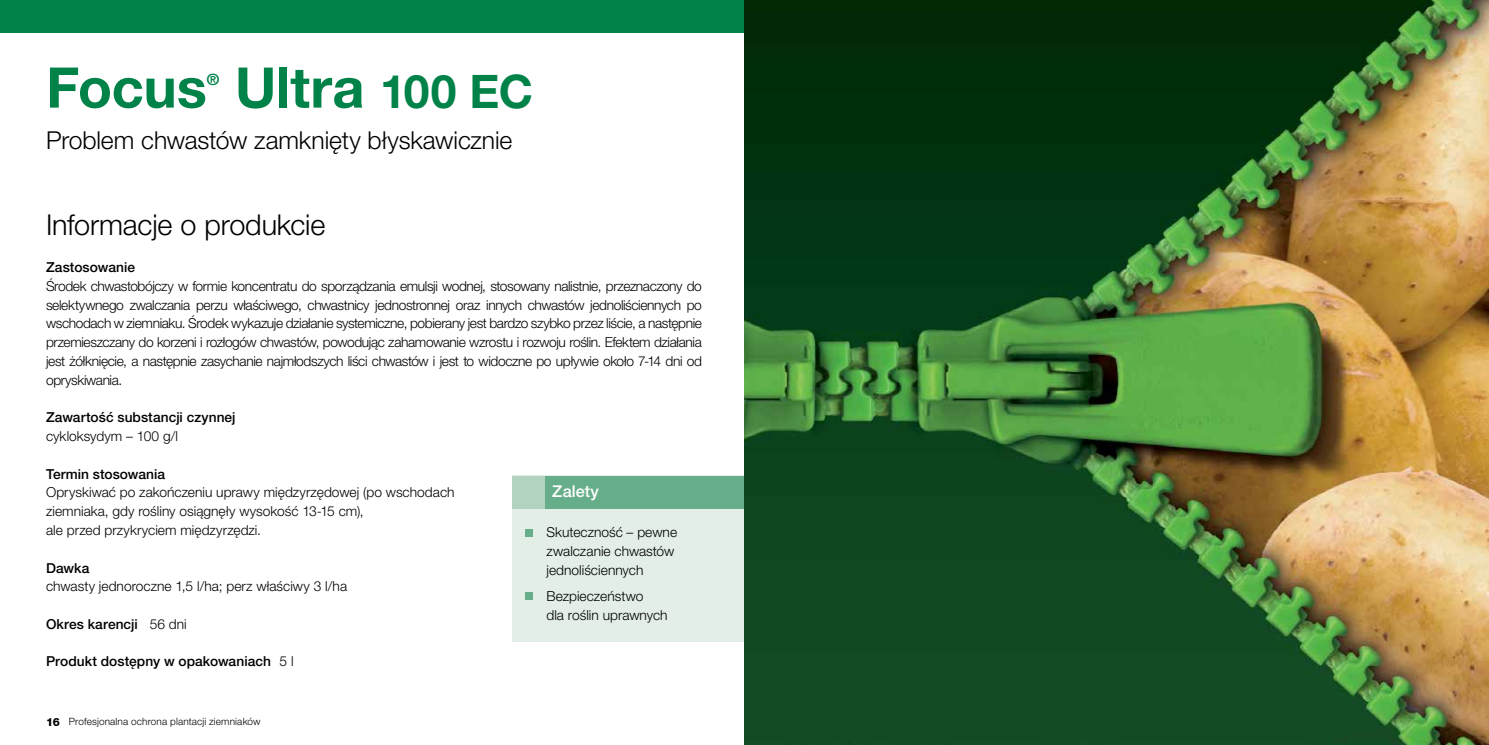
<style>
.page{position:relative;width:1489px;height:745px;background:#fff}
.page>*{position:absolute;margin:0;border:0;box-sizing:border-box;transform-origin:0 0}
.t1{font:700 56px "Helvetica Neue LT Pro";letter-spacing:-.005em;color:#008248}
.t2{font:300 28.75px "Helvetica Neue LT Pro";letter-spacing:-.005em;color:#000}
.t3{font:300 24.75px "Helvetica Neue LT Pro";letter-spacing:-.005em;color:#000}
.t4{font:500 16.25px "Helvetica Neue LT Pro";letter-spacing:.005em;color:#fff}
.t5{font:700 15.62px "Helvetica Neue LT Pro";color:#008248}
.t6{font:300 13.75px/18.8px "Helvetica Neue LT Pro";color:#000}
.t7{font:500 13.75px "Helvetica Neue LT Pro";color:#000}
.t8{font:300 10px "Helvetica Neue LT Pro";letter-spacing:.015em;color:#000}
.s1{font-size:46.25px}
.s2{font-weight:300}
.s3{font-weight:800;font-size:11.25px}
</style>
<div class="page">
<div style="left:512px;top:475px;width:233px;height:166px;background:#e2eee6"></div>
<div style="left:512px;top:475px;width:232px;height:33px;background:#66ae8a"></div>
<div style="left:512px;top:475px;width:32px;height:33px;background:#b3d3c1"></div>
<div style="left:525px;top:529px;width:7px;height:7px;background:#66ae8a"></div>
<div style="left:525px;top:591px;width:7px;height:8px;background:#66ae8a"></div>
<div style="left:0;top:0;width:744px;height:33px;background:#008248"></div>
<img style="left:744px;top:0;width:744px;height:744px">
<h1 class="t1" style="left:46px;top:53px;width:162px">Focus</h1>
<p class="t5" style="left:207px;top:70px;width:14px">®</p>
<h1 class="t1" style="left:235px;top:53px;width:300px">Ultra <span class="s1">100 EC</span></h1>
<h3 class="t3" style="left:46px;top:125px;width:468px">Problem chwastów zamknięty błyskawicznie</h3>
<h2 class="t2" style="left:46px;top:206px;width:281px">Informacje o produkcie</h2>
<p class="t7" style="left:46px;top:259px;width:90px">Zastosowanie</p>
<p class="t6" style="left:46px;top:276px;width:657px;text-align:justify">Środek chwastobójczy w formie koncentratu do sporządzania emulsji wodnej, stosowany nalistnie, przeznaczony do selektywnego zwalczania perzu właściwego, chwastnicy jednostronnej oraz innych chwastów jednoliściennych po wschodach w ziemniaku. Środek wykazuje działanie systemiczne, pobierany jest bardzo szybko przez liście, a następnie przemieszczany do korzeni i rozłogów chwastów, powodując zahamowanie wzrostu i rozwoju roślin. Efektem działania jest żółknięcie, a następnie zasychanie najmłodszych liści chwastów i jest to widoczne po upływie około 7-14 dni od opryskiwania.</p>
<p class="t7" style="left:46px;top:409px;width:191px">Zawartość substancji czynnej</p>
<p class="t6" style="left:46px;top:426px;width:133px">cykloksydym – 100 g/l</p>
<p class="t7" style="left:46px;top:465px;width:121px">Termin stosowania</p>
<p class="t6" style="left:46px;top:482px;width:410px">Opryskiwać po zakończeniu uprawy międzyrzędowej (po wschodach ziemniaka, gdy rośliny osiągnęły wysokość 13-15 cm),<br>ale przed przykryciem międzyrzędzi.</p>
<p class="t7" style="left:46px;top:559px;width:45px">Dawka</p>
<p class="t6" style="left:46px;top:576px;width:302px">chwasty jednoroczne 1,5 l/ha; perz właściwy 3 l/ha</p>
<p class="t7" style="left:46px;top:615px;width:142px">Okres karencji <span class="s2">56 dni</span></p>
<p class="t7" style="left:46px;top:652px;width:249px">Produkt dostępny w opakowaniach <span class="s2">5 l</span></p>
<p class="t4" style="left:552px;top:481px;width:48px">Zalety</p>
<p class="t6" style="left:546px;top:522px;width:132px">Skuteczność – pewne zwalczanie chwastów jednoliściennych</p>
<p class="t6" style="left:546px;top:586px;width:123px">Bezpieczeństwo<br>dla roślin uprawnych</p>
<p class="t8" style="left:46px;top:715px;width:216px"><span class="s3">16</span> Profesjonalna ochrona plantacji ziemniaków</p>
</div>
